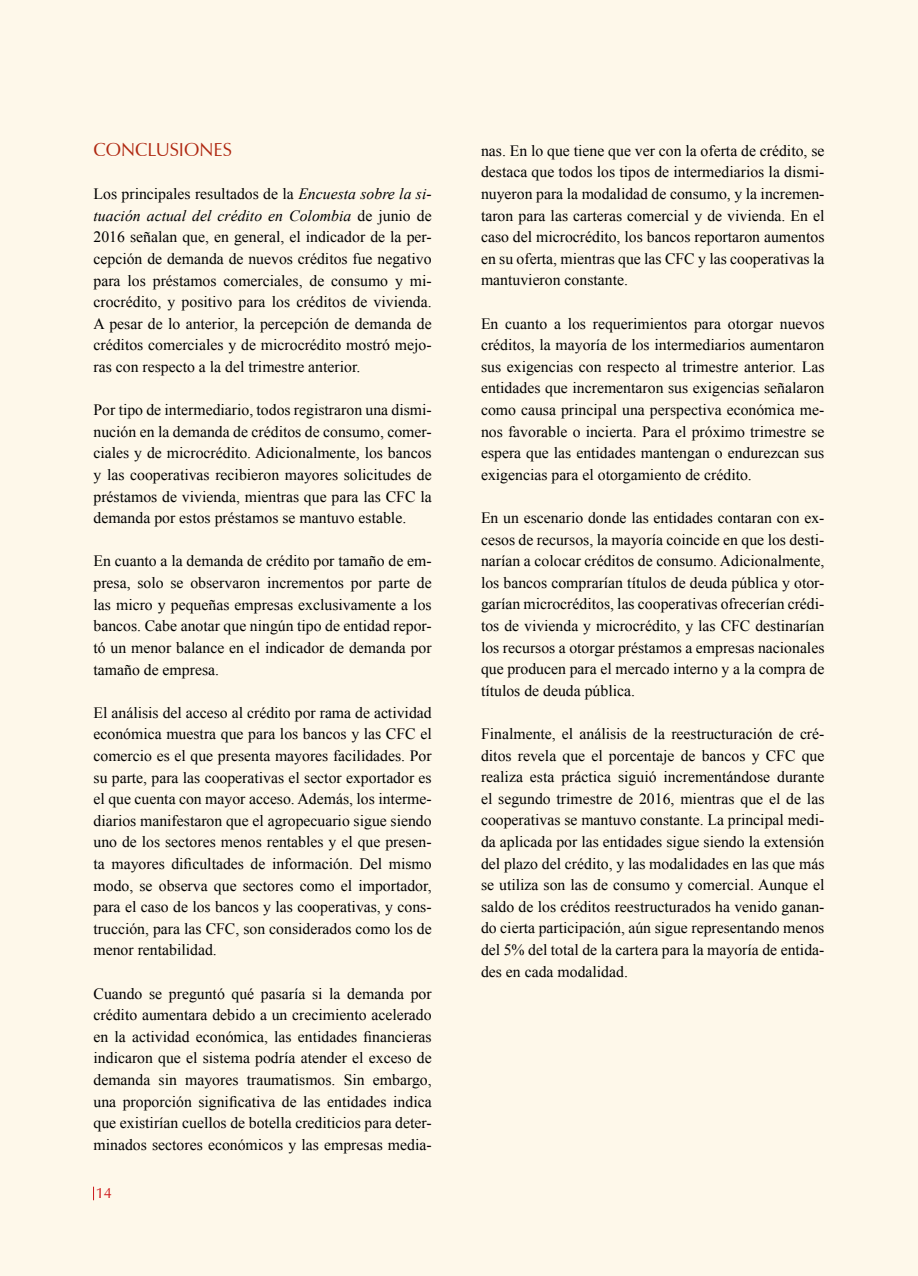
<style>
.page{position:relative;width:918px;height:1276px;background:#fff}
.page>*{position:absolute;margin:0;border:0;box-sizing:border-box;transform-origin:0 0}
.t1{font:18.75px "Zapf Humanist 601 BT";color:#b02912}
.t2{font:15.75px/21.6px "Times New Roman";color:#000;text-align:justify}
.t3{font:15px "Zapf Humanist 601 BT";color:#cd171a}
.s1{font-style:italic}
</style>
<div class="page">
<div style="left:0;top:0;width:917px;height:1276px;background:#fef8ea"></div>
<svg style="left:93px;top:1186px;width:1px;height:14px"></svg>
<p class="t1" style="left:94px;top:138px;width:140px">CONCLUSIONES</p>
<p class="t2" style="left:94px;top:183px;width:340px">Los principales resultados de la <span class="s1">Encuesta sobre la si&shy;tuación actual del crédito en Colombia</span> de junio de 2016 señalan que, en general, el indicador de la per&shy;cepción de demanda de nuevos créditos fue negativo para los préstamos comerciales, de consumo y mi&shy;crocrédito, y positivo para los créditos de vivienda.<br>A pesar de lo anterior, la percepción de demanda de créditos comerciales y de microcrédito mostró mejo&shy;ras con respecto a la del trimestre anterior.</p>
<p class="t2" style="left:94px;top:399px;width:340px">Por tipo de intermediario, todos registraron una dismi&shy;nución en la demanda de créditos de consumo, comer&shy;ciales y de microcrédito. Adicionalmente, los bancos y las cooperativas recibieron mayores solicitudes de préstamos de vivienda, mientras que para las CFC la demanda por estos préstamos se mantuvo estable.</p>
<p class="t2" style="left:94px;top:550px;width:340px">En cuanto a la demanda de crédito por tamaño de em&shy;presa, solo se observaron incrementos por parte de las micro y pequeñas empresas exclusivamente a los bancos. Cabe anotar que ningún tipo de entidad repor&shy;tó un menor balance en el indicador de demanda por tamaño de empresa.</p>
<p class="t2" style="left:94px;top:701px;width:340px">El análisis del acceso al crédito por rama de actividad económica muestra que para los bancos y las CFC el comercio es el que presenta mayores facilidades. Por su parte, para las cooperativas el sector exportador es el que cuenta con mayor acceso. Además, los interme&shy;diarios manifestaron que el agropecuario sigue siendo uno de los sectores menos rentables y el que presen&shy;ta mayores dificultades de información. Del mismo modo, se observa que sectores como el importador, para el caso de los bancos y las cooperativas, y cons&shy;trucción, para las CFC, son considerados como los de menor rentabilidad.</p>
<p class="t2" style="left:94px;top:982px;width:340px">Cuando se preguntó qué pasaría si la demanda por crédito aumentara debido a un crecimiento acelerado en la actividad económica, las entidades financieras indicaron que el sistema podría atender el exceso de demanda sin mayores traumatismos. Sin embargo, una proporción significativa de las entidades indica que existirían cuellos de botella crediticios para deter&shy;minados sectores económicos y las empresas media-</p>
<p class="t3" style="left:96px;top:1184px;width:18px">14</p>
<p class="t2" style="left:481px;top:139px;width:345px">nas. En lo que tiene que ver con la oferta de crédito, se destaca que todos los tipos de intermediarios la dismi&shy;nuyeron para la modalidad de consumo, y la incremen&shy;taron para las carteras comercial y de vivienda. En el caso del microcrédito, los bancos reportaron aumentos en su oferta, mientras que las CFC y las cooperativas la mantuvieron constante.</p>
<p class="t2" style="left:481px;top:312px;width:345px">En cuanto a los requerimientos para otorgar nuevos créditos, la mayoría de los intermediarios aumentaron sus exigencias con respecto al trimestre anterior. Las entidades que incrementaron sus exigencias señalaron como causa principal una perspectiva económica me&shy;nos favorable o incierta. Para el próximo trimestre se espera que las entidades mantengan o endurezcan sus exigencias para el otorgamiento de crédito.</p>
<p class="t2" style="left:481px;top:507px;width:345px">En un escenario donde las entidades contaran con ex&shy;cesos de recursos, la mayoría coincide en que los desti&shy;narían a colocar créditos de consumo. Adicionalmente, los bancos comprarían títulos de deuda pública y otor&shy;garían microcréditos, las cooperativas ofrecerían crédi&shy;tos de vivienda y microcrédito, y las CFC destinarían los recursos a otorgar préstamos a empresas nacionales que producen para el mercado interno y a la compra de títulos de deuda pública.</p>
<p class="t2" style="left:481px;top:723px;width:345px">Finalmente, el análisis de la reestructuración de cré&shy;ditos revela que el porcentaje de bancos y CFC que realiza esta práctica siguió incrementándose durante el segundo trimestre de 2016, mientras que el de las cooperativas se mantuvo constante. La principal medi&shy;da aplicada por las entidades sigue siendo la extensión del plazo del crédito, y las modalidades en las que más se utiliza son las de consumo y comercial. Aunque el saldo de los créditos reestructurados ha venido ganan&shy;do cierta participación, aún sigue representando menos del 5% del total de la cartera para la mayoría de entida&shy;des en cada modalidad.</p>
</div>
